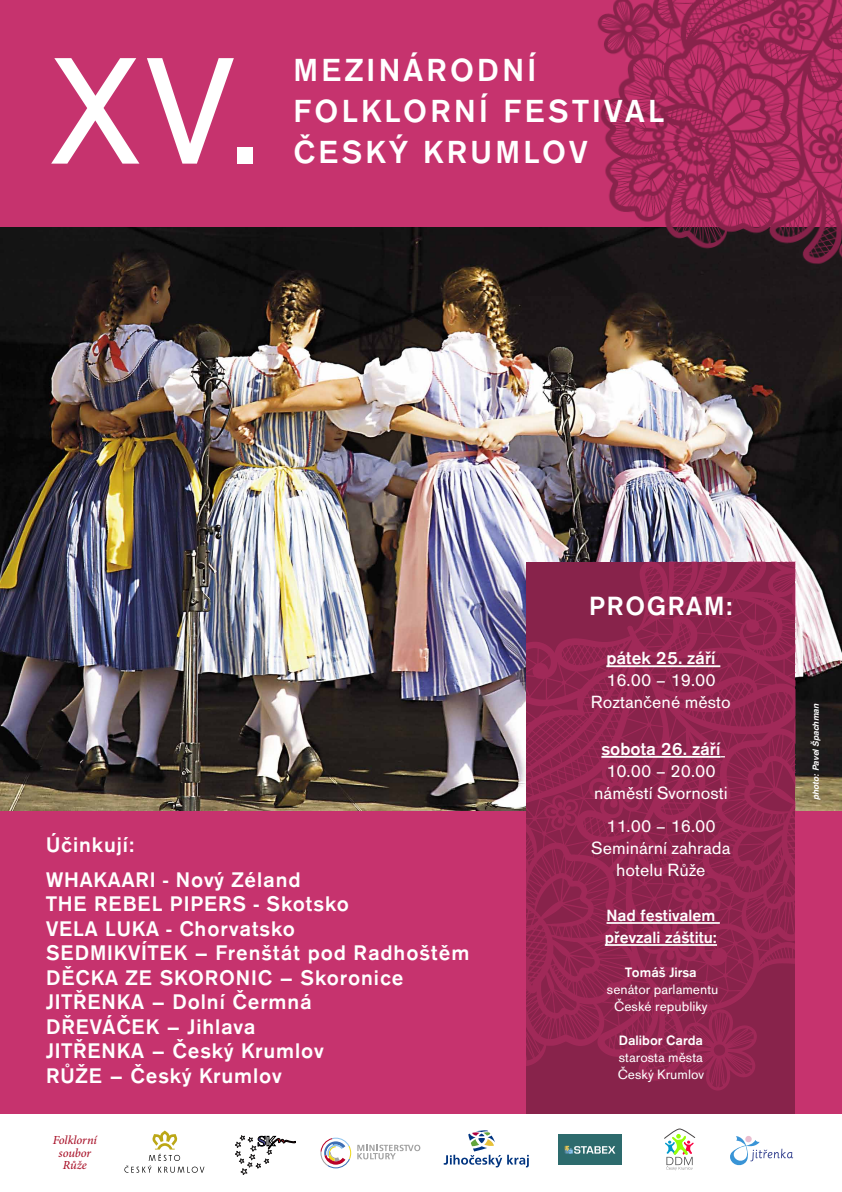
<style>
.page{position:relative;width:842px;height:1192px;background:#fff}
.page>*{position:absolute;margin:0;border:0;box-sizing:border-box;transform-origin:0 0}
.t1{font:158.15px "Accius TCE";color:#fff}
.t2{font:500 33.2px/41px "Accius TCE";letter-spacing:.1em;color:#fff}
.t3{font:500 27.45px "Accius TCE";color:#fff}
.t4{font:500 22px/24.5px "Accius TCE";letter-spacing:.04em;color:#fff}
.t5{font:18.35px/22.1px "Accius CE";color:#fff;text-align:center}
.t6{font:500 18.35px "Accius CE";color:#fff}
.t7{font:500 16.95px/22.1px "Accius CE";color:#fff}
.t8{font:14.1px/16.9px "Accius CE";color:#fff;text-align:center}
.t9{font:500 14.1px "Accius CE";color:#fff}
.t10{font:700 13.85px "Times";color:#4a4999;scale:1.16 1}
.t11{font:italic 500 12.35px/12.5px "Minion Pro";letter-spacing:-.01em;color:#a9132a;text-align:center}
.t12{font:italic 700 8.45px "Helvetica";color:#fff}
</style>
<div class="page">
<svg style="left:235px;top:1135px;width:61px;height:40px"></svg>
<div style="left:0;top:0;width:842px;height:1114px;background:#c6336e"></div>
<img style="left:0;top:227px;width:842px;height:584px">
<svg style="left:124px;top:1131px;width:81px;height:42px"></svg>
<svg style="left:444px;top:1130px;width:85px;height:37px"></svg>
<svg style="left:357px;top:1145px;width:63px;height:14px"></svg>
<svg style="left:320px;top:1138px;width:31px;height:30px"></svg>
<svg style="left:664px;top:1128px;width:31px;height:42px"></svg>
<svg style="left:730px;top:1136px;width:63px;height:29px"></svg>
<div style="left:559px;top:1135px;width:63px;height:30px;background:#2d6b6d"></div>
<svg style="left:565px;top:1146px;width:50px;height:8px"></svg>
<img style="left:527px;top:562px;width:268px;height:552px">
<hr style="left:606px;top:665px;width:114px;height:2px;background:#fff">
<hr style="left:601px;top:756px;width:119px;height:2px;background:#fff">
<hr style="left:606px;top:922px;width:114px;height:2px;background:#fff">
<hr style="left:605px;top:944px;width:112px;height:2px;background:#fff">
<img style="left:540px;top:0;width:302px;height:315px">
<h1 class="t1" style="left:51px;top:24px;width:213px">XV.</h1>
<h2 class="t2" style="left:293px;top:50px;width:372px">MEZINÁRODNÍ<br>FOLKLORNÍ FESTIVAL<br>ČESKÝ KRUMLOV</h2>
<p class="t4" style="left:46px;top:828px;width:256px;line-height:34.5px">Účinkují:<br>WHAKAARI - Nový Zéland</p>
<p class="t4" style="left:46px;top:892px;width:425px">THE REBEL PIPERS - Skotsko<br>VELA LUKA - Chorvatsko<br>SEDMIKVÍTEK – Frenštát pod Radhoštěm<br>DĚCKA ZE SKORONIC – Skoronice<br>JITŘENKA – Dolní Čermná<br>DŘEVÁČEK – Jihlava<br>JITŘENKA – Český Krumlov<br>RŮŽE – Český Krumlov</p>
<p class="t11" style="left:53px;top:1134px;width:46px">Folklorní soubor<br>Růže</p>
<p class="t10" style="left:257px;top:1128px;width:9px">S</p>
<p class="t3" style="left:589px;top:590px;width:98px">Program</p>
<p class="t3" style="left:726px;top:590px;width:8px">:</p>
<p class="t6" style="left:606px;top:648px;width:111px">pátek 25. září</p>
<p class="t5" style="left:591px;top:670px;width:141px">16.00 – 19.00<br>Roztančené město</p>
<p class="t6" style="left:601px;top:739px;width:121px">sobota 26. září</p>
<p class="t5" style="left:594px;top:760px;width:135px">10.00 – 20.00 náměstí Svornosti</p>
<p class="t5" style="left:591px;top:815px;width:141px">11.00 – 16.00<br>Seminární zahrada hotelu Růže</p>
<p class="t7" style="left:605px;top:905px;width:114px">Nad festivalem převzali záštitu:</p>
<p class="t9" style="left:625px;top:965px;width:73px">Tomáš Jirsa</p>
<p class="t8" style="left:607px;top:981px;width:113px">senátor parlamentu<br>České republiky</p>
<p class="t9" style="left:619px;top:1032px;width:86px">Dalibor Carda</p>
<p class="t8" style="left:618px;top:1049px;width:88px;text-align:left">starosta města<br>Český Krumlov</p>
<p class="t12" style="left:809px;top:800px;width:98px;rotate:-90deg">photo: Pavel Špachman</p>
</div>
